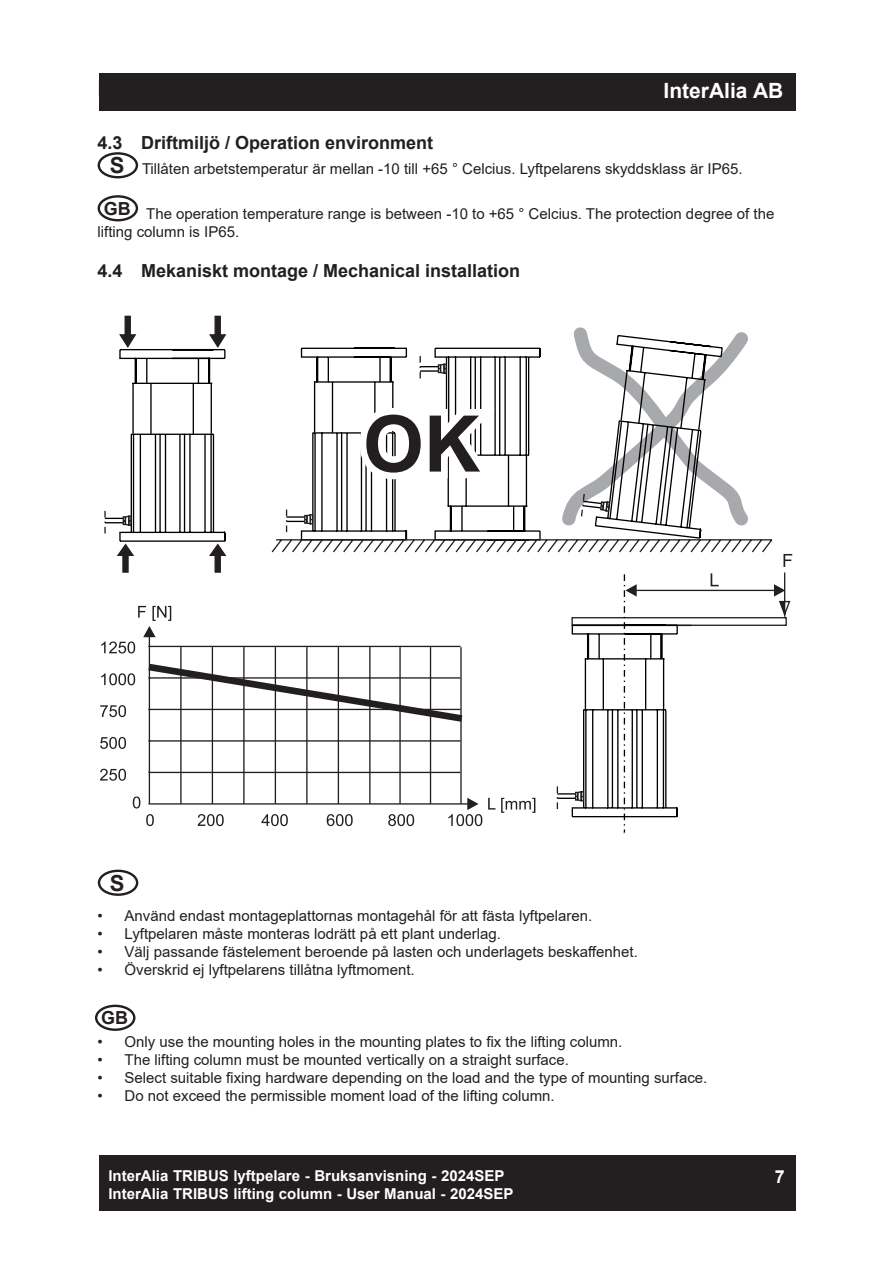
<style>
.page{position:relative;width:893px;height:1263px;background:#fff}
.page>*{position:absolute;margin:0;border:0;box-sizing:border-box;transform-origin:0 0}
.Fließ{font:700 22.05px "Arial";color:#231f20}
.t1{font:700 21px "Arial";color:#fff}
.Fließ-2{font:700 18px "Arial";color:#231f20}
.t2{font:700 18px "Arial";color:#fff}
.Fließ-3{font:15px/18px "Arial";color:#231f20}
.t3{font:700 15px/18px "Arial";color:#fff}
</style>
<div class="page">
<div style="left:99px;top:1155px;width:696px;height:56px;background:#231f20"></div>
<div style="left:99px;top:73px;width:696px;height:38px;background:#231f20"></div>
<div style="left:98px;top:152px;width:40px;height:26px;border:2px solid #231f20;border-radius:50%"></div>
<div style="left:98px;top:195px;width:40px;height:26px;border:2px solid #231f20;border-radius:50%"></div>
<div style="left:95px;top:1005px;width:40px;height:26px;border:2px solid #231f20;border-radius:50%"></div>
<svg style="left:724px;top:332px;width:24px;height:194px"></svg>
<svg style="left:678px;top:539px;width:95px;height:14px"></svg>
<svg style="left:313px;top:327px;width:411px;height:212px"></svg>
<svg style="left:620px;top:369px;width:87px;height:62px"></svg>
<svg style="left:198px;top:818px;width:26px;height:8px"></svg>
<svg style="left:146px;top:818px;width:8px;height:8px"></svg>
<svg style="left:100px;top:737px;width:26px;height:12px"></svg>
<svg style="left:100px;top:705px;width:26px;height:12px"></svg>
<svg style="left:101px;top:673px;width:30px;height:12px"></svg>
<svg style="left:100px;top:769px;width:26px;height:12px"></svg>
<svg style="left:261px;top:818px;width:27px;height:8px"></svg>
<svg style="left:327px;top:818px;width:26px;height:8px"></svg>
<svg style="left:388px;top:818px;width:26px;height:8px"></svg>
<svg style="left:783px;top:554px;width:9px;height:13px"></svg>
<hr style="left:784px;top:572px;width:1px;height:42px;background:#231f20">
<svg style="left:101px;top:641px;width:30px;height:12px"></svg>
<svg style="left:448px;top:818px;width:34px;height:8px"></svg>
<svg style="left:104px;top:315px;width:123px;height:258px"></svg>
<svg style="left:131px;top:382px;width:547px;height:436px"></svg>
<svg style="left:557px;top:786px;width:1px;height:23px"></svg>
<svg style="left:571px;top:573px;width:220px;height:260px"></svg>
<svg style="left:303px;top:356px;width:207px;height:170px"></svg>
<div style="left:98px;top:870px;width:40px;height:26px;border:2px solid #231f20;border-radius:50%"></div>
<h2 class="t1" style="left:663px;top:76px;width:121px">InterAlia AB</h2>
<p class="Fließ-2" style="left:98px;top:130px;width:337px">4.3 Driftmiljö / Operation environment</p>
<p class="Fließ" style="left:110px;top:150px;width:16px">S</p>
<p class="Fließ-3" style="left:142px;top:160px;width:602px">Tillåten arbetstemperatur är mellan -10 till +65 ° Celcius. Lyftpelarens skyddsklass är IP65.</p>
<p class="Fließ-2" style="left:104px;top:196px;width:28px">GB</p>
<p class="Fließ-3" style="left:98px;top:205px;width:678px;text-indent:49px">The operation temperature range is between -10 to +65 ° Celcius. The protection degree of the lifting column is IP65.</p>
<p class="Fließ-2" style="left:98px;top:258px;width:424px">4.4 Mekaniskt montage / Mechanical installation</p>
<p class="Fließ" style="left:110px;top:867px;width:16px">S</p>
<p class="Fließ-3" style="left:98px;top:907px;width:496px">• Använd endast montageplattornas montagehål för att fästa lyftpelaren.</p>
<p class="Fließ-3" style="left:98px;top:925px;width:405px">• Lyftpelaren måste monteras lodrätt på ett plant underlag.</p>
<p class="Fließ-3" style="left:98px;top:943px;width:542px">• Välj passande fästelement beroende på lasten och underlagets beskaffenhet.</p>
<p class="Fließ-3" style="left:98px;top:961px;width:319px">• Överskrid ej lyftpelarens tillåtna lyftmoment.</p>
<p class="Fließ-2" style="left:101px;top:1005px;width:28px">GB</p>
<p class="Fließ-3" style="left:98px;top:1033px;width:526px">• Only use the mounting holes in the mounting plates to fix the lifting column.</p>
<p class="Fließ-3" style="left:98px;top:1051px;width:473px">• The lifting column must be mounted vertically on a straight surface.</p>
<p class="Fließ-3" style="left:98px;top:1069px;width:611px">• Select suitable fixing hardware depending on the load and the type of mounting surface.</p>
<p class="Fließ-3" style="left:98px;top:1087px;width:459px">• Do not exceed the permissible moment load of the lifting column.</p>
<p class="t3" style="left:108px;top:1167px;width:407px">InterAlia TRIBUS lyftpelare - Bruksanvisning - 2024SEP<br>InterAlia TRIBUS lifting column - User Manual - 2024SEP</p>
<p class="t2" style="left:775px;top:1164px;width:12px">7</p>
</div>
